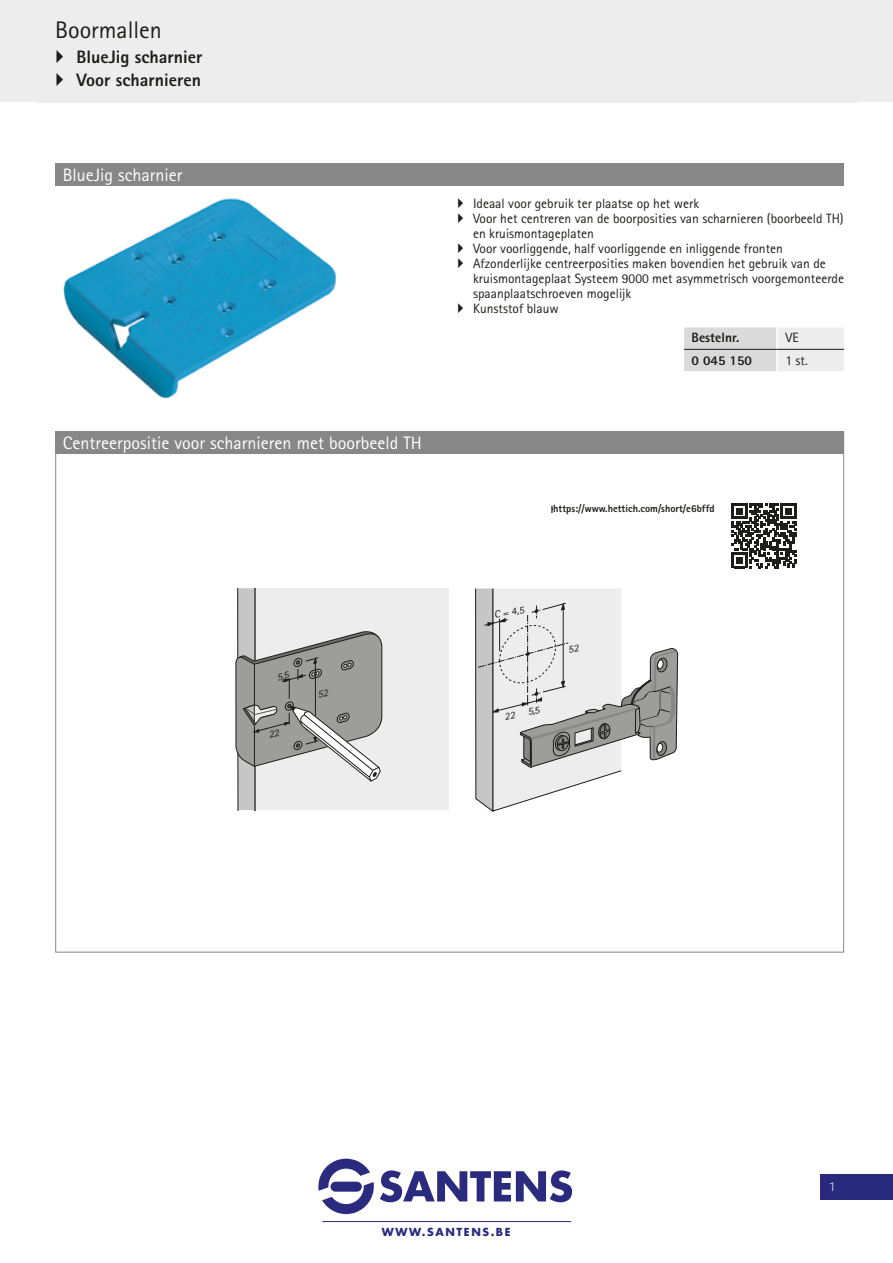
<style>
.page{position:relative;width:893px;height:1263px;background:#fff}
.page>*{position:absolute;margin:0;border:0;box-sizing:border-box;transform-origin:0 0}
.t1{font:24px "Rotis Sans Serif Pro Cyr";color:#1d1d1b}
.t2{font:18px "Rotis Sans Serif Pro Cyr";color:#fff}
.t3{font:800 18px/22.2px "Rotis Sans Serif Pro Cyr";color:#1d1d1b}
.t4{font:13.5px/14.9px "Rotis Sans Serif Pro Cyr";color:#1d1d1b}
.t5{font:800 13.5px "Rotis Sans Serif Pro Cyr";color:#1d1d1b}
.t6{font:300 12px "Roboto";color:#fff}
.t7{font:700 10.8px "Futura Std";letter-spacing:.145em;color:#2a2a7e}
.t8{font:800 10.5px "Rotis Sans Serif";color:#1d1d1b}
.t9{font:italic 10.35px "Rotis Sans Serif";color:#1d1d1b;scale:1.04 1}
</style>
<div class="page">
<div style="left:0;top:0;width:893px;height:102px;background:#ededed"></div>
<img style="left:63px;top:198px;width:274px;height:201px">
<div style="left:55px;top:164px;width:789px;height:22px;background:#878787"></div>
<svg style="left:684px;top:327px;width:160px;height:44px;background:#e1e1e1"></svg>
<hr style="left:776px;top:327px;width:2px;height:22px;background:#fff">
<hr style="left:776px;top:350px;width:2px;height:21px;background:#fff">
<hr style="left:684px;top:349px;width:93px;height:1px;background:#1d1d1b">
<hr style="left:777px;top:349px;width:67px;height:1px;background:#1d1d1b">
<div style="left:55px;top:432px;width:789px;height:22px;background:#878787"></div>
<svg style="left:731px;top:503px;width:65px;height:65px"></svg>
<svg style="left:380px;top:1170px;width:192px;height:32px"></svg>
<svg style="left:318px;top:1159px;width:56px;height:55px"></svg>
<div style="left:330px;top:1182px;width:32px;height:10px;background:#2a2a7e;border-radius:5px"></div>
<hr style="left:322px;top:1221px;width:249px;height:1px;background:#2a2a7e">
<div style="left:821px;top:1174px;width:72px;height:25px;background:#292a7e"></div>
<svg style="left:235px;top:588px;width:214px;height:222px;background:#ccc"></svg>
<svg style="left:475px;top:588px;width:203px;height:224px"></svg>
<h1 class="t1" style="left:55px;top:16px;width:108px">Boormallen</h1>
<h2 class="t3" style="left:77px;top:46px;width:127px">BlueJig scharnier<br>Voor scharnieren</h2>
<h2 class="t2" style="left:63px;top:164px;width:121px">BlueJig scharnier</h2>
<h2 class="t2" style="left:63px;top:432px;width:361px">Centreerpositie voor scharnieren met boorbeeld TH</h2>
<p class="t4" style="left:473px;top:196px;width:372px">Ideaal voor gebruik ter plaatse op het werk<br>Voor het centreren van de boorposities van scharnieren (boorbeeld TH) en kruismontageplaten<br>Voor voorliggende, half voorliggende en inliggende fronten Afzonderlijke centreerposities maken bovendien het gebruik van de kruismontageplaat Systeem 9000 met asymmetrisch voorgemonteerde spaanplaatschroeven mogelijk<br>Kunststof blauw</p>
<p class="t5" style="left:691px;top:329px;width:49px">Bestelnr.</p>
<p class="t4" style="left:785px;top:330px;width:15px">VE</p>
<p class="t5" style="left:691px;top:351px;width:62px">0 045 150</p>
<p class="t4" style="left:785px;top:353px;width:24px">1 st.</p>
<p class="t8" style="left:553px;top:501px;width:163px">https://www.hettich.com/short/e6bffd</p>
<p class="t8" style="left:551px;top:502px;width:165px">http://www.het ich.com/short/12fe40</p>
<p class="t9" style="left:493px;top:609px;width:31px;rotate:-11deg">C = 4,5</p>
<p class="t6" style="left:829px;top:1178px;width:8px">1</p>
<p class="t7" style="left:382px;top:1224px;width:130px">WWW.SANTENS.BE</p>
</div>
